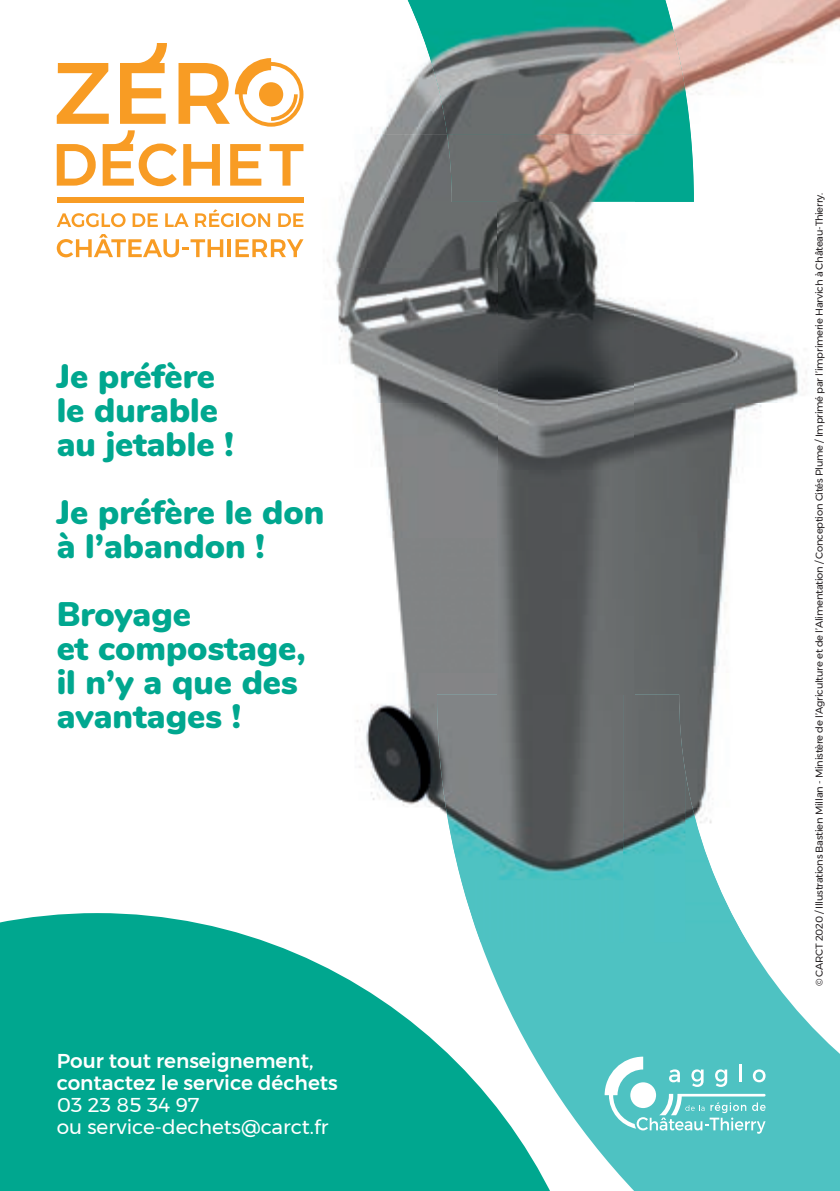
<style>
.page{position:relative;width:840px;height:1191px;background:#fff}
.page>*{position:absolute;margin:0;border:0;box-sizing:border-box;transform-origin:0 0}
.t1{font:900 34px/34px "Nunito";color:#00a78f}
.t2{font:500 20px/22px "Montserrat";color:#fff}
.t3{font:20px/22px "Montserrat";color:#fff}
.t4{font:10px "Montserrat";letter-spacing:-.025em;color:#231f20}
</style>
<div class="page">
<svg style="left:604px;top:942px;width:235px;height:249px;background:#65caca"></svg>
<svg style="left:0;top:913px;width:604px;height:278px;fill:#00a78f"></svg>
<img style="left:303px;top:89px;width:104px;height:45px">
<img style="left:690px;top:0;width:149px;height:134px">
<img style="left:292px;top:134px;width:205px;height:673px">
<img style="left:634px;top:167px;width:173px;height:605px">
<img style="left:497px;top:202px;width:137px;height:492px">
<img style="left:292px;top:807px;width:169px;height:135px">
<img style="left:437px;top:694px;width:186px;height:186px">
<img style="left:623px;top:694px;width:62px;height:248px">
<img style="left:685px;top:772px;width:62px;height:170px">
<div style="left:461px;top:880px;width:162px;height:62px;background:#4ec2c2"></div>
<img style="left:407px;top:0;width:283px;height:135px">
<img style="left:447px;top:134px;width:246px;height:68px">
<svg style="left:604px;top:1056px;width:161px;height:77px"></svg>
<svg style="left:57px;top:213px;width:68px;height:14px"></svg>
<svg style="left:132px;top:213px;width:26px;height:14px"></svg>
<svg style="left:165px;top:213px;width:23px;height:14px"></svg>
<svg style="left:195px;top:209px;width:38px;height:18px"></svg>
<hr style="left:236px;top:213px;width:3px;height:14px;background:#f89c24">
<svg style="left:241px;top:213px;width:29px;height:14px"></svg>
<svg style="left:278px;top:213px;width:25px;height:14px"></svg>
<svg style="left:57px;top:234px;width:166px;height:23px"></svg>
<hr style="left:227px;top:239px;width:4px;height:18px;background:#f89c24">
<svg style="left:235px;top:239px;width:68px;height:18px"></svg>
<div style="left:57px;top:197px;width:246px;height:5px;background:#f89c24"></div>
<svg style="left:57px;top:43px;width:246px;height:143px"></svg>
<h1 class="t1" style="left:57px;top:357px;width:178px">Je préfère le durable au jetable !</h1>
<h1 class="t1" style="left:57px;top:493px;width:269px">Je préfère le don à l’abandon !</h1>
<h1 class="t1" style="left:57px;top:595px;width:250px">Broyage<br>et compostage, il n’y a que des avantages !</h1>
<h2 class="t2" style="left:57px;top:1050px;width:282px">Pour tout renseignement, contactez le service déchets</h2>
<h2 class="t3" style="left:57px;top:1094px;width:273px">03 23 85 34 97<br>ou service-dechets@carct.fr</h2>
<p class="t4" style="left:811px;top:986px;width:795px;rotate:-90deg">© CARCT 2020 / Illustrations Bastien Millan - Ministère de l’Agriculture et de l’Alimentation / Conception Cités Plume / Imprimé par l’imprimerie Harvich à Château-Thierry.</p>
</div>
